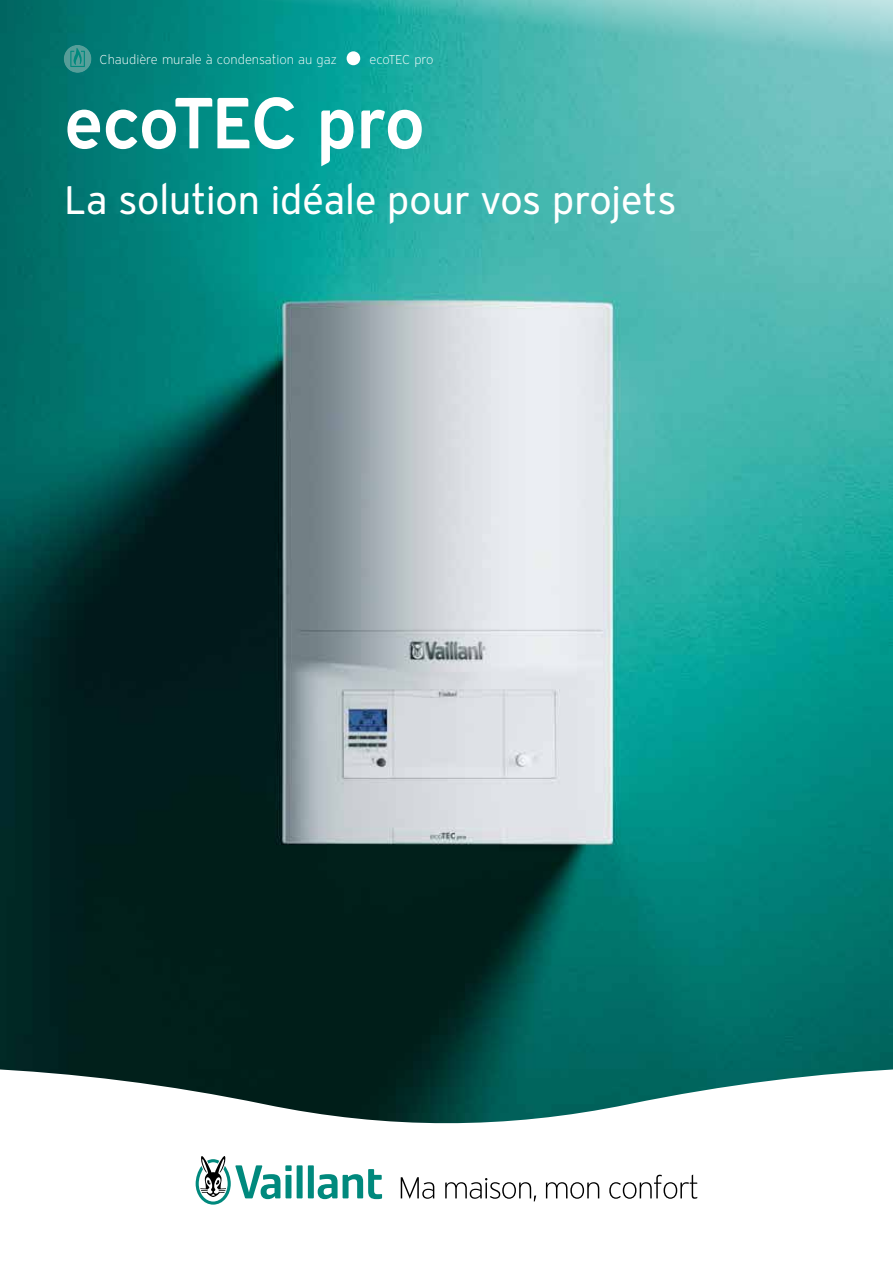
<style>
.page{position:relative;width:893px;height:1263px;background:#fff}
.page>*{position:absolute;margin:0;border:0;box-sizing:border-box;transform-origin:0 0}
.t1{font:600 72px "Vaillant 16";letter-spacing:-.03em;color:#fff}
.t2{font:39.75px "Vaillant 16";letter-spacing:-.02em;color:#fff}
.t3{font:300 12.75px "Vaillant 16";color:#fff}
.s1{font-size:54px}
</style>
<div class="page">
<img style="left:0;top:0;width:893px;height:1068px">
<svg style="left:0;top:1068px;width:893px;height:137px"></svg>
<div style="left:64px;top:45px;width:27px;height:28px;background:#569e99;border-radius:50%"></div>
<svg style="left:70px;top:48px;width:15px;height:19px"></svg>
<svg style="left:401px;top:1177px;width:33px;height:22px"></svg>
<svg style="left:445px;top:1178px;width:91px;height:23px"></svg>
<svg style="left:546px;top:1182px;width:53px;height:17px"></svg>
<svg style="left:609px;top:1174px;width:88px;height:25px"></svg>
<svg style="left:318px;top:1169px;width:64px;height:30px"></svg>
<div style="left:308px;top:1165px;width:6px;height:33px;background:#00897d"></div>
<div style="left:297px;top:1165px;width:6px;height:33px;background:#00897d"></div>
<div style="left:285px;top:1175px;width:6px;height:23px;background:#00897d"></div>
<div style="left:285px;top:1165px;width:7px;height:6px;background:#00897d"></div>
<svg style="left:196px;top:1156px;width:84px;height:48px"></svg>
<p class="t3" style="left:100px;top:51px;width:335px">Chaudière murale à condensation au gaz <span class="s1">•</span> ecoTEC pro</p>
<h1 class="t1" style="left:64px;top:74px;width:363px">ecoTEC pro</h1>
<h2 class="t2" style="left:64px;top:175px;width:614px">La solution idéale pour vos projets</h2>
</div>
